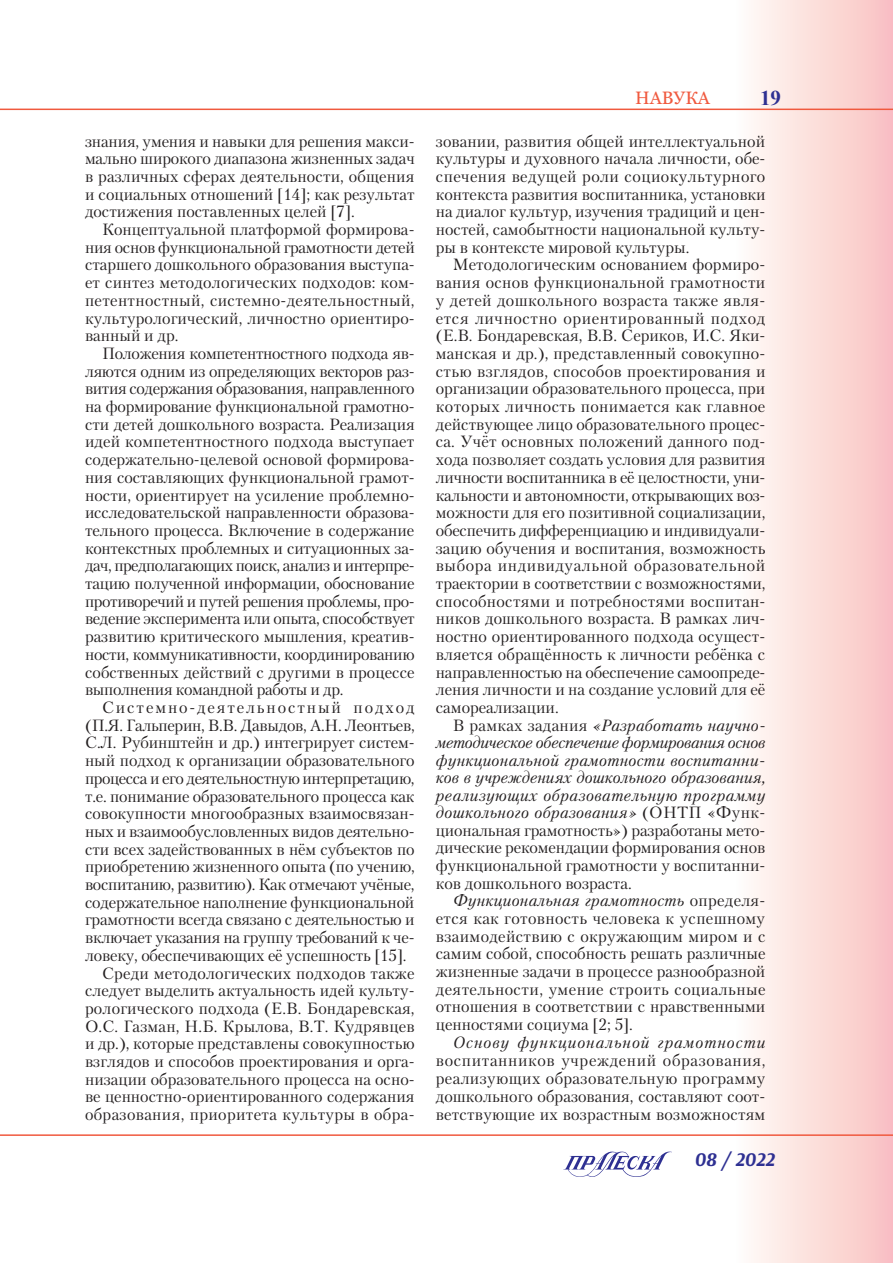
<style>
.page{position:relative;width:893px;height:1263px;background:#fff}
.page>*{position:absolute;margin:0;border:0;box-sizing:border-box;transform-origin:0 0}
.t1{font:700 21px "Times New Roman";color:#2e3092}
.t2{font:italic 700 19.5px "Arsenal";color:#2e3092}
.Рубрика{font:18px "Georgia";color:#f0593e}
.Текст{font:16.2px/17.7px "Petersburg C";color:#231f20;text-align:justify}
.Текст-2{font:italic 16.2px/17.5px "Petersburg C";letter-spacing:.025em;color:#231f20;text-align:justify}
.s1{font-style:normal}
.s2{font-style:italic}
</style>
<div class="page">
<div style="left:735px;top:0;width:158px;height:1263px;background:linear-gradient(to right,#fffef9,#f9c1c1)"></div>
<hr style="left:0;top:1134px;width:893px;height:2px;background:#f0593e">
<svg style="left:563px;top:1151px;width:109px;height:26px"></svg>
<hr style="left:0;top:109px;width:893px;height:1px;background:#f0593e">
<p class="Текст" style="left:85px;top:132px;width:331px">знания, умения и навыки для решения макси&shy;мально широкого диапазона жизненных задач в различных сферах деятельности, общения и социальных отношений [14]; как результат достижения поставленных целей [7].</p>
<p class="Текст" style="left:85px;top:220px;width:331px;text-indent:17px">Концептуальной платформой формирова&shy;ния основ функциональной грамотности детей старшего дошкольного образования выступа&shy;ет синтез методологических подходов: ком&shy;петентностный, системно-деятельностный, культурологический, личностно ориентиро&shy;ванный и др.</p>
<p class="Текст" style="left:85px;top:344px;width:331px;text-indent:17px">Положения компетентностного подхода яв&shy;ляются одним из определяющих векторов раз&shy;вития содержания образования, направленного на формирование функциональной грамотно&shy;сти детей дошкольного возраста. Реализация идей компетентностного подхода выступает содержательно-целевой основой формирова&shy;ния составляющих функциональной грамот&shy;ности, ориентирует на усиление проблемно&shy;исследовательской направленности образова&shy;тельного процесса. Включение в содержание контекстных проблемных и ситуационных за&shy;дач, предполагающих поиск, анализ и интерпре&shy;тацию полученной информации, обоснование противоречий и путей решения проблемы, про&shy;ведение эксперимента или опыта, способствует развитию критического мышления, креатив&shy;ности, коммуникативности, координированию собственных действий с другими в процессе выполнения командной работы и др.</p>
<p class="Текст" style="left:85px;top:698px;width:331px;text-indent:17px">Системно-деятельностный подход (П.Я. Гальперин, В.В. Давыдов, А.Н. Леонтьев, С.Л. Рубинштейн и др.) интегрирует систем&shy;ный подход к организации образовательного процесса и его деятельностную интерпретацию, т.е. понимание образовательного процесса как совокупности многообразных взаимосвязан&shy;ных и взаимообусловленных видов деятельно&shy;сти всех задействованных в нём субъектов по приобретению жизненного опыта (по учению, воспитанию, развитию). Как отмечают учёные, содержательное наполнение функциональной грамотности всегда связано с деятельностью и включает указания на группу требований к че&shy;ловеку, обеспечивающих её успешность [15].</p>
<p class="Текст" style="left:85px;top:964px;width:331px;text-indent:17px">Среди методологических подходов также следует выделить актуальность идей культу&shy;рологического подхода (Е.В. Бондаревская, О.С. Газман, Н.Б. Крылова, В.Т. Кудрявцев и др.), которые представлены совокупностью взглядов и способов проектирования и орга&shy;низации образовательного процесса на осно&shy;ве ценностно-ориентированного содержания образования, приоритета культуры в обра-</p>
<p class="Рубрика" style="left:635px;top:88px;width:76px">навука</p>
<p class="t1" style="left:760px;top:83px;width:22px">19</p>
<p class="Текст" style="left:436px;top:132px;width:331px">зовании, развития общей интеллектуальной культуры и духовного начала личности, обе&shy;спечения ведущей роли социокультурного контекста развития воспитанника, установки на диалог культур, изучения традиций и цен&shy;ностей, самобытности национальной культу&shy;ры в контексте мировой культуры.</p>
<p class="Текст" style="left:436px;top:256px;width:331px;text-indent:17px">Методологическим основанием формиро&shy;вания основ функциональной грамотности у детей дошкольного возраста также явля&shy;ется личностно ориентированный подход (Е.В. Бондаревская, В.В. Сериков, И.С. Яки&shy;манская и др.), представленный совокупно&shy;стью взглядов, способов проектирования и организации образовательного процесса, при которых личность понимается как главное действующее лицо образовательного процес&shy;са. Учёт основных положений данного под&shy;хода позволяет создать условия для развития личности воспитанника в её целостности, уни&shy;кальности и автономности, открывающих воз&shy;можности для его позитивной социализации, обеспечить дифференциацию и индивидуали&shy;зацию обучения и воспитания, возможность выбора индивидуальной образовательной траектории в соответствии с возможностями, способностями и потребностями воспитан&shy;ников дошкольного возраста. В рамках лич&shy;ностно ориентированного подхода осущест&shy;вляется обращённость к личности ребёнка с направленностью на обеспечение самоопреде&shy;ления личности и на создание условий для её самореализации.</p>
<p class="Текст-2" style="left:436px;top:716px;width:331px;text-indent:17px"><span class="s1">В рамках задания</span> «Разработать научно&shy;методическое обеспечение формирования основ функциональной грамотности воспитанни&shy;ков в учреждениях дошкольного образования, реализующих образовательную программу дошкольного образования» <span class="s1">(ОНТП «Функ&shy;циональная грамотность») разработаны мето&shy;дические рекомендации формирования основ функциональной грамотности у воспитанни&shy;ков дошкольного возраста.</span></p>
<p class="Текст" style="left:436px;top:891px;width:331px;text-indent:17px"><span class="s2">Функциональная грамотность</span> определя&shy;ется как готовность человека к успешному взаимодействию с окружающим миром и с самим собой, способность решать различные жизненные задачи в процессе разнообразной деятельности, умение строить социальные отношения в соответствии с нравственными ценностями социума [2; 5].</p>
<p class="Текст" style="left:436px;top:1033px;width:331px;text-indent:17px"><span class="s2">Основу функциональной грамотности </span>воспитанников учреждений образования, реализующих образовательную программу дошкольного образования, составляют соот&shy;ветствующие их возрастным возможностям</p>
<p class="t2" style="left:694px;top:1148px;width:82px">08 / 2022</p>
</div>
